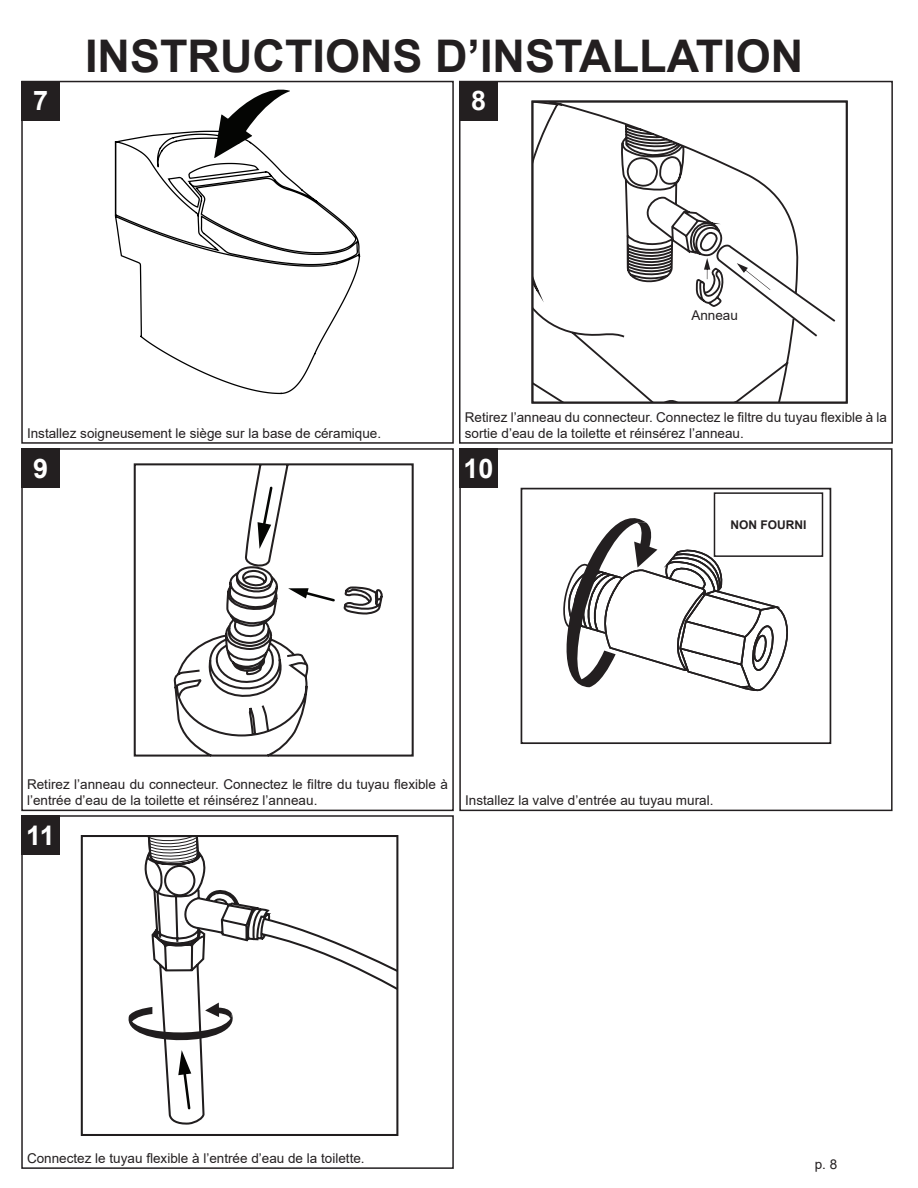
<style>
.page{position:relative;width:918px;height:1188px;background:#fff}
.page>*{position:absolute;margin:0;border:0;box-sizing:border-box;transform-origin:0 0}
.t1{font:700 45px "Arial";color:#231f20}
.t2{font:700 27px "Arial";color:#fff}
.t3{font:13.5px/16.2px "Arial";color:#231f20}
.t4{font:700 12px "Arial";color:#231f20}
</style>
<div class="page">
<div style="left:21px;top:815px;width:433px;height:354px;border:2px solid #231f20"></div>
<div style="left:21px;top:448px;width:433px;height:363px;border:2px solid #231f20"></div>
<div style="left:21px;top:81px;width:433px;height:363px;border:2px solid #231f20"></div>
<div style="left:21px;top:81px;width:39px;height:39px;background:#231f20"></div>
<svg style="left:114px;top:130px;width:247px;height:265px"></svg>
<svg style="left:214px;top:89px;width:76px;height:69px"></svg>
<div style="left:459px;top:81px;width:434px;height:363px;border:2px solid #231f20"></div>
<div style="left:459px;top:81px;width:39px;height:39px;background:#231f20"></div>
<div style="left:21px;top:448px;width:39px;height:40px;background:#231f20"></div>
<div style="left:459px;top:448px;width:434px;height:363px;border:2px solid #231f20"></div>
<div style="left:459px;top:448px;width:39px;height:40px;background:#231f20"></div>
<svg style="left:520px;top:487px;width:312px;height:257px"></svg>
<svg style="left:531px;top:487px;width:259px;height:207px"></svg>
<div style="left:21px;top:815px;width:39px;height:40px;background:#231f20"></div>
<svg style="left:133px;top:463px;width:281px;height:294px"></svg>
<svg style="left:258px;top:485px;width:16px;height:64px"></svg>
<svg style="left:288px;top:588px;width:49px;height:15px"></svg>
<div style="left:714px;top:492px;width:109px;height:65px;border:2px solid #231f20"></div>
<svg style="left:531px;top:100px;width:317px;height:304px"></svg>
<svg style="left:737px;top:263px;width:33px;height:27px"></svg>
<svg style="left:695px;top:258px;width:30px;height:50px"></svg>
<div style="left:81px;top:835px;width:317px;height:301px;border:2px solid #201d1e"></div>
<svg style="left:144px;top:835px;width:255px;height:291px"></svg>
<svg style="left:128px;top:1003px;width:117px;height:108px"></svg>
<p class="t2" style="left:33px;top:82px;width:17px">7</p>
<p class="t1" style="left:85px;top:25px;width:720px">INSTRUCTIONS D’INSTALLATION</p>
<p class="t2" style="left:471px;top:82px;width:17px">8</p>
<p class="t3" style="left:691px;top:307px;width:48px">Anneau</p>
<p class="t3" style="left:27px;top:425px;width:356px">Installez soigneusement le siège sur la base de céramique.</p>
<p class="t2" style="left:33px;top:449px;width:17px">9</p>
<p class="t3" style="left:465px;top:409px;width:424px">Retirez l’anneau du connecteur. Connectez le filtre du tuyau flexible à la sortie d’eau de la toilette et réinsérez l’anneau.</p>
<p class="t2" style="left:464px;top:449px;width:32px">10</p>
<p class="t4" style="left:730px;top:516px;width:77px">NON FOURNI</p>
<p class="t3" style="left:27px;top:776px;width:423px">Retirez l’anneau du connecteur. Connectez le filtre du tuyau flexible à l’entrée d’eau de la toilette et réinsérez l’anneau.</p>
<p class="t2" style="left:26px;top:816px;width:30px">11</p>
<p class="t3" style="left:465px;top:792px;width:250px">Installez la valve d’entrée au tuyau mural.</p>
<p class="t3" style="left:27px;top:1150px;width:339px">Connectez le tuyau flexible à l’entrée d’eau de la toilette.</p>
<p class="t3" style="left:815px;top:1156px;width:24px">p. 8</p>
</div>
